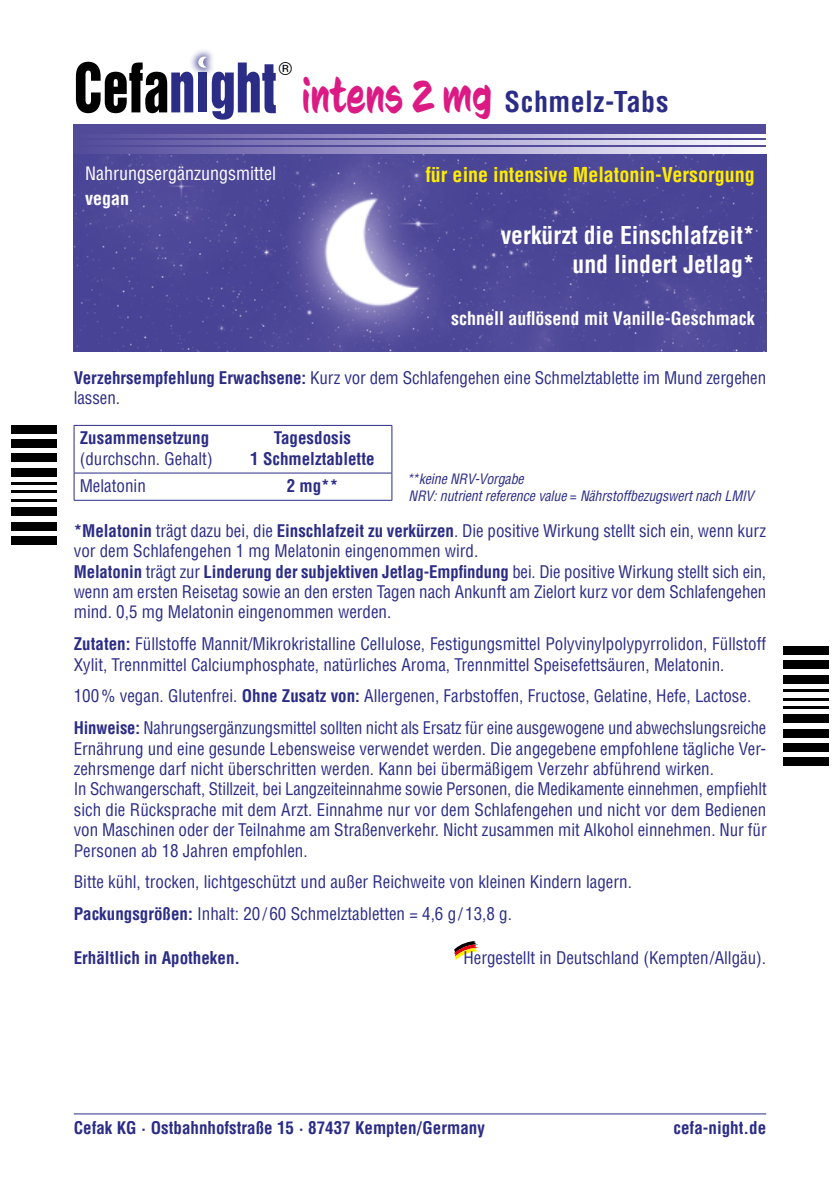
<style>
.page{position:relative;width:840px;height:1191px;background:#fff}
.page>*{position:absolute;margin:0;border:0;box-sizing:border-box;transform-origin:0 0}
.t1{font:62.4px "Helvetica Inserat LT Pro";color:#2b2c86;scale:.83 1}
.t2{font:700 condensed 28px "Helvetica LT Pro";letter-spacing:.02em;color:#2b2c86}
.t3{font:700 condensed 24px/28.8px "Helvetica LT Pro";color:#fff;text-align:right}
.t4{font:700 condensed 20px "Helvetica LT Pro";color:#ffed00}
.t5{font:700 condensed 18px "Helvetica LT Pro";color:#fff}
.t6{font:condensed 18px "Helvetica LT Pro";color:#fff}
.t7{font:18px "Helvetica";color:#000}
.t8{font:condensed 17px/20.4px "Helvetica LT Pro";color:#2b2c86}
.t9{font:700 condensed 17px/20.4px "Helvetica LT Pro";color:#2b2c86;text-align:center}
.t10{font:italic condensed 14px/16.8px "Helvetica LT Pro";letter-spacing:-.01em;color:#2b2c86}
.s1{color:#000}
.s2{font-family:"CC Sign Language";font-weight:400;font-stretch:normal;font-size:46px;color:#db1a84}
.s3{font-weight:700}
</style>
<div class="page">
<div style="left:11px;top:425px;width:46px;height:9px;background:#000"></div>
<div style="left:11px;top:507px;width:46px;height:9px;background:#000"></div>
<div style="left:11px;top:439px;width:46px;height:9px;background:#000"></div>
<div style="left:11px;top:522px;width:46px;height:8px;background:#000"></div>
<div style="left:11px;top:468px;width:46px;height:8px;background:#000"></div>
<div style="left:11px;top:536px;width:46px;height:8px;background:#000"></div>
<div style="left:11px;top:454px;width:46px;height:8px;background:#000"></div>
<hr style="left:11px;top:482px;width:46px;height:3px;background:#000">
<hr style="left:11px;top:490px;width:46px;height:3px;background:#000">
<hr style="left:11px;top:499px;width:46px;height:3px;background:#000">
<div style="left:782px;top:757px;width:46px;height:8px;background:#000"></div>
<div style="left:782px;top:675px;width:46px;height:8px;background:#000"></div>
<div style="left:782px;top:743px;width:46px;height:8px;background:#000"></div>
<div style="left:782px;top:660px;width:46px;height:9px;background:#000"></div>
<div style="left:782px;top:714px;width:46px;height:9px;background:#000"></div>
<div style="left:782px;top:646px;width:46px;height:9px;background:#000"></div>
<div style="left:782px;top:729px;width:46px;height:8px;background:#000"></div>
<hr style="left:782px;top:706px;width:46px;height:3px;background:#000">
<hr style="left:782px;top:697px;width:46px;height:3px;background:#000">
<hr style="left:782px;top:689px;width:46px;height:3px;background:#000">
<hr style="left:74px;top:500px;width:159px;height:1px;background:#2b2c86">
<svg style="left:74px;top:425px;width:318px;height:75px"></svg>
<hr style="left:233px;top:500px;width:159px;height:1px;background:#2b2c86">
<svg style="left:454px;top:941px;width:24px;height:19px"></svg>
<hr style="left:74px;top:1113px;width:691px;height:1px;background:#2b2c86">
<img style="left:74px;top:153px;width:691px;height:198px">
<div style="left:74px;top:125px;width:691px;height:28px;background:#514b9a"></div>
<svg style="left:120px;top:147px;width:645px;height:6px;background:#aba5d0"></svg>
<svg style="left:120px;top:140px;width:645px;height:5px;background:#aba5d0"></svg>
<svg style="left:120px;top:135px;width:645px;height:2px"></svg>
<div style="left:189px;top:47px;width:26px;height:30px;background:#2b2c86;opacity:.7"></div>
<svg style="left:198px;top:57px;width:9px;height:11px"></svg>
<h1 class="t1" style="left:74px;top:51px;width:245px"><span class="s1">Cefa</span>nıght</h1>
<p class="t7" style="left:279px;top:55px;width:15px">®</p>
<h2 class="t2" style="left:302px;top:84px;width:368px"><span class="s2">INTENS 2 MG</span> Schmelz-Tabs</h2>
<p class="t6" style="left:85px;top:162px;width:192px">Nahrungsergänzungsmittel</p>
<p class="t4" style="left:425px;top:161px;width:331px">für eine intensive Melatonin-Versorgung</p>
<p class="t5" style="left:85px;top:186px;width:45px">vegan</p>
<h3 class="t3" style="left:500px;top:220px;width:255px">verkürzt die Einschlafzeit* und lindert Jetlag*</h3>
<p class="t5" style="left:451px;top:306px;width:305px">schnell auflösend mit Vanille-Geschmack</p>
<p class="t8" style="left:74px;top:367px;width:693px"><span class="s3">Verzehrsempfehlung Erwachsene:</span> Kurz vor dem Schlafengehen eine Schmelztablette im Mund zergehen lassen.</p>
<p class="t9" style="left:80px;top:427px;width:131px">Zusammensetzung</p>
<p class="t8" style="left:80px;top:448px;width:134px">(durchschn. Gehalt)</p>
<p class="t9" style="left:250px;top:427px;width:126px">Tagesdosis<br>1 Schmelztablette</p>
<p class="t8" style="left:80px;top:475px;width:68px">Melatonin</p>
<p class="t9" style="left:286px;top:475px;width:53px">2 mg**</p>
<p class="t10" style="left:406px;top:470px;width:348px">**keine NRV-Vorgabe<br>NRV: nutrient reference value = Nährstoffbezugswert nach LMIV</p>
<p class="t8" style="left:74px;top:520px;width:693px"><span class="s3">*Melatonin</span> trägt dazu bei, die <span class="s3">Einschlafzeit zu verkürzen</span>. Die positive Wirkung stellt sich ein, wenn kurz vor dem Schlafengehen 1 mg Melatonin eingenommen wird.<br><span class="s3">Melatonin</span> trägt zur <span class="s3">Linderung der subjektiven Jetlag-Empfindung</span> bei. Die positive Wirkung stellt sich ein, wenn am ersten Reisetag sowie an den ersten Tagen nach Ankunft am Zielort kurz vor dem Schlafengehen mind. 0,5 mg Melatonin eingenommen werden.</p>
<p class="t8" style="left:74px;top:633px;width:693px"><span class="s3">Zutaten:</span> Füllstoffe Mannit/Mikrokristalline Cellulose, Festigungsmittel Polyvinylpolypyrrolidon, Füllstoff<br>Xylit, Trennmittel Calciumphosphate, natürliches Aroma, Trennmittel Speisefettsäuren, Melatonin.</p>
<p class="t8" style="left:74px;top:680px;width:693px;line-height:31.8px">100% vegan. Glutenfrei. <span class="s3">Ohne Zusatz von:</span> Allergenen, Farbstoffen, Fructose, Gelatine, Hefe, Lactose.<br><span class="s3">Hinweise:</span> Nahrungsergänzungsmittel sollten nicht als Ersatz für eine ausgewogene und abwechslungsreiche</p>
<p class="t8" style="left:74px;top:738px;width:694px">Ernährung und eine gesunde Lebensweise verwendet werden. Die angegebene empfohlene tägliche Ver&shy;zehrsmenge darf nicht überschritten werden. Kann bei übermäßigem Verzehr abführend wirken.<br>In Schwangerschaft, Stillzeit, bei Langzeiteinnahme sowie Personen, die Medikamente einnehmen, empfiehlt sich die Rücksprache mit dem Arzt. Einnahme nur vor dem Schlafengehen und nicht vor dem Bedienen von Maschinen oder der Teilnahme am Straßenverkehr. Nicht zusammen mit Alkohol einnehmen. Nur für Personen ab 18 Jahren empfohlen.</p>
<p class="t8" style="left:74px;top:866px;width:559px;line-height:31.8px">Bitte kühl, trocken, lichtgeschützt und außer Reichweite von kleinen Kindern lagern.<br><span class="s3">Packungsgrößen:</span> Inhalt: 20/ 60 Schmelztabletten = 4,6 g /13,8 g.</p>
<p class="t9" style="left:74px;top:947px;width:168px">Erhältlich in Apotheken.</p>
<p class="t8" style="left:463px;top:947px;width:304px">Hergestellt in Deutschland (Kempten/Allgäu).</p>
<p class="t9" style="left:74px;top:1117px;width:412px">Cefak KG · Ostbahnhofstraße 15 · 87437 Kempten/Germany</p>
<p class="t9" style="left:673px;top:1117px;width:94px">cefa-night.de</p>
</div>
